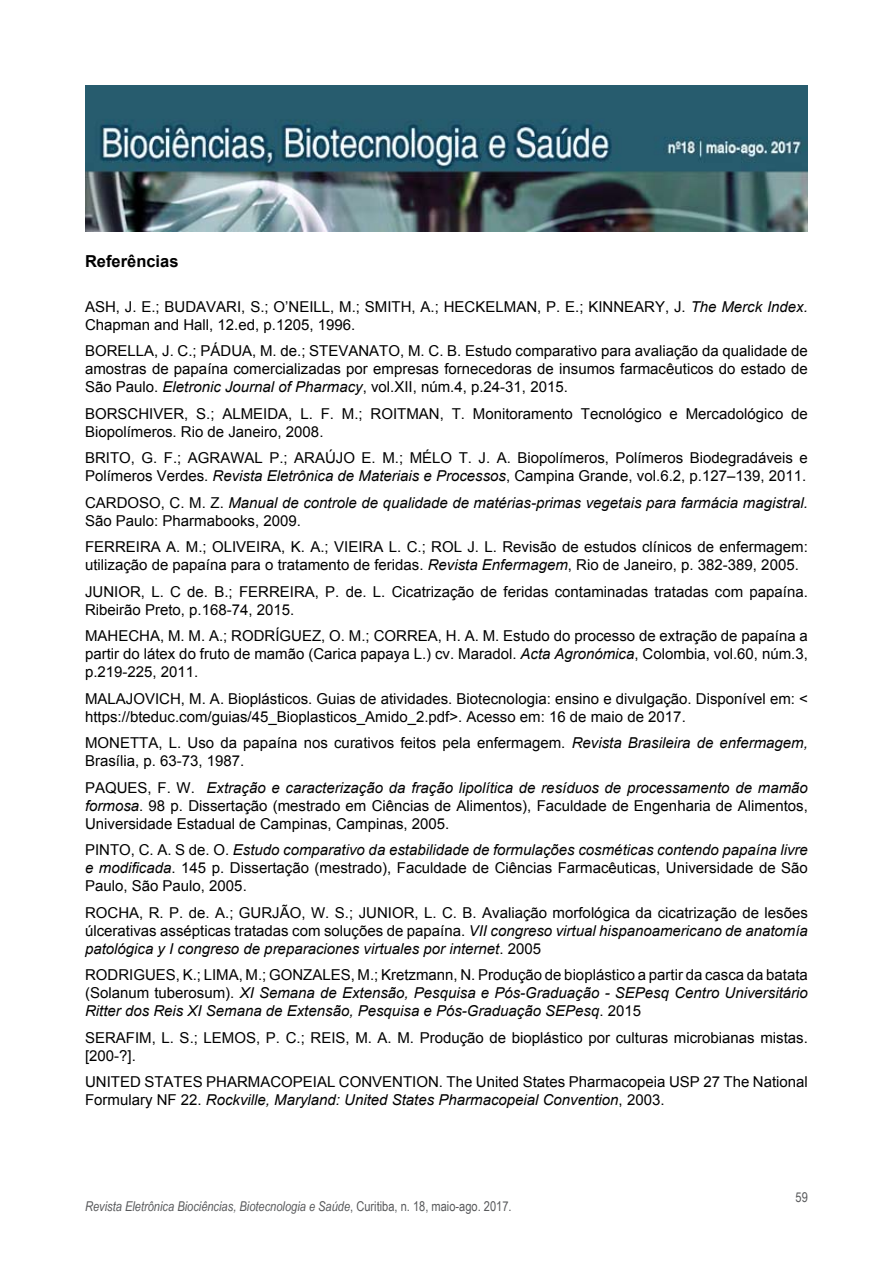
<style>
.page{position:relative;width:893px;height:1263px;background:#fff}
.page>*{position:absolute;margin:0;border:0;box-sizing:border-box;transform-origin:0 0}
.t1{font:700 16.5px "Arial";color:#000}
.t2{font:15px/18px "Arial";color:#000}
.t3{font:italic 15px/18px "Arial";color:#000}
.t4{font:italic 13.5px "Arial Narrow";color:#58595b}
.t5{font:13.5px "Arial Narrow";color:#58595b}
.s1{font-style:italic}
.s2{font-style:normal}
</style>
<div class="page">
<img style="left:85px;top:85px;width:723px;height:146px">
<p class="t1" style="left:85px;top:250px;width:95px">Referências</p>
<p class="t2" style="left:85px;top:298px;width:724px">ASH, J. E.; BUDAVARI, S.; O’NEILL, M.; SMITH, A.; HECKELMAN, P. E.; KINNEARY, J. <span class="s1">The Merck Index.<br></span>Chapman and Hall, 12.ed, p.1205, 1996.</p>
<p class="t2" style="left:85px;top:342px;width:724px;text-align:justify">BORELLA, J. C.; PÁDUA, M. de.; STEVANATO, M. C. B. Estudo comparativo para avaliação da qualidade de amostras de papaína comercializadas por empresas fornecedoras de insumos farmacêuticos do estado de São Paulo. <span class="s1">Eletronic Journal of Pharmacy</span>, vol.XII, núm.4, p.24-31, 2015.</p>
<p class="t2" style="left:85px;top:405px;width:724px">BORSCHIVER, S.; ALMEIDA, L. F. M.; ROITMAN, T. Monitoramento Tecnológico e Mercadológico de<br>Biopolímeros. Rio de Janeiro, 2008.</p>
<p class="t2" style="left:85px;top:449px;width:724px">BRITO, G. F.; AGRAWAL P.; ARAÚJO E. M.; MÉLO T. J. A. Biopolímeros, Polímeros Biodegradáveis e<br>Polímeros Verdes. <span class="s1">Revista Eletrônica de Materiais e Processos</span>, Campina Grande, vol.6.2, p.127–139, 2011.</p>
<p class="t3" style="left:85px;top:494px;width:724px"><span class="s2">CARDOSO, C. M. Z.</span> Manual de controle de qualidade de matérias-primas vegetais para farmácia magistral.<br><span class="s2">São Paulo: Pharmabooks, 2009.</span></p>
<p class="t2" style="left:85px;top:538px;width:724px">FERREIRA A. M.; OLIVEIRA, K. A.; VIEIRA L. C.; ROL J. L. Revisão de estudos clínicos de enfermagem: utilização de papaína para o tratamento de feridas. <span class="s1">Revista Enfermagem</span>, Rio de Janeiro, p. 382-389, 2005.</p>
<p class="t2" style="left:85px;top:583px;width:724px">JUNIOR, L. C de. B.; FERREIRA, P. de. L. Cicatrização de feridas contaminadas tratadas com papaína.<br>Ribeirão Preto, p.168-74, 2015.</p>
<p class="t2" style="left:85px;top:627px;width:724px;text-align:justify">MAHECHA, M. M. A.; RODRÍGUEZ, O. M.; CORREA, H. A. M. Estudo do processo de extração de papaína a partir do látex do fruto de mamão (Carica papaya L.) cv. Maradol. <span class="s1">Acta Agronómica</span>, Colombia, vol.60, núm.3, p.219-225, 2011.</p>
<p class="t2" style="left:85px;top:690px;width:724px">MALAJOVICH, M. A. Bioplásticos. Guias de atividades. Biotecnologia: ensino e divulgação. Disponível em: &lt; https://bteduc.com/guias/45_Bioplasticos_Amido_2.pdf&gt;. Acesso em: 16 de maio de 2017.</p>
<p class="t2" style="left:85px;top:734px;width:724px">MONETTA, L. Uso da papaína nos curativos feitos pela enfermagem. <span class="s1">Revista Brasileira de enfermagem,<br></span>Brasília, p. 63-73, 1987.</p>
<p class="t2" style="left:85px;top:779px;width:724px;text-align:justify">PAQUES, F. W. <span class="s1">Extração e caracterização da fração lipolítica de resíduos de processamento de mamão formosa</span>. 98 p. Dissertação (mestrado em Ciências de Alimentos), Faculdade de Engenharia de Alimentos, Universidade Estadual de Campinas, Campinas, 2005.</p>
<p class="t2" style="left:85px;top:841px;width:724px;text-align:justify">PINTO, C. A. S de. O. <span class="s1">Estudo comparativo da estabilidade de formulações cosméticas contendo papaína livre e modificada</span>. 145 p. Dissertação (mestrado), Faculdade de Ciências Farmacêuticas, Universidade de São Paulo, São Paulo, 2005.</p>
<p class="t2" style="left:85px;top:904px;width:724px;text-align:justify">ROCHA, R. P. de. A.; GURJÃO, W. S.; JUNIOR, L. C. B. Avaliação morfológica da cicatrização de lesões úlcerativas assépticas tratadas com soluções de papaína. <span class="s1">VII congreso virtual hispanoamericano de anatomía patológica y I congreso de preparaciones virtuales por internet</span>. 2005</p>
<p class="t3" style="left:85px;top:966px;width:724px;text-align:justify"><span class="s2">RODRIGUES, K.; LIMA, M.; GONZALES, M.; Kretzmann, N. Produção de bioplástico a partir da casca da batata (Solanum tuberosum).</span> XI Semana de Extensão, Pesquisa e Pós-Graduação - SEPesq Centro Universitário Ritter dos Reis XI Semana de Extensão, Pesquisa e Pós-Graduação SEPesq<span class="s2">. 2015</span></p>
<p class="t2" style="left:85px;top:1029px;width:724px">SERAFIM, L. S.; LEMOS, P. C.; REIS, M. A. M. Produção de bioplástico por culturas microbianas mistas. [200-?].</p>
<p class="t2" style="left:85px;top:1073px;width:724px">UNITED STATES PHARMACOPEIAL CONVENTION. The United States Pharmacopeia USP 27 The National<br>Formulary NF 22. <span class="s1">Rockville, Maryland: United States Pharmacopeial Convention</span>, 2003.</p>
<p class="t4" style="left:85px;top:1197px;width:428px">Revista Eletrônica Biociências, Biotecnologia e Saúde<span class="s2">, Curitiba, n. 18, maio-ago. 2017.</span></p>
<p class="t5" style="left:796px;top:1187px;width:14px">59</p>
</div>
